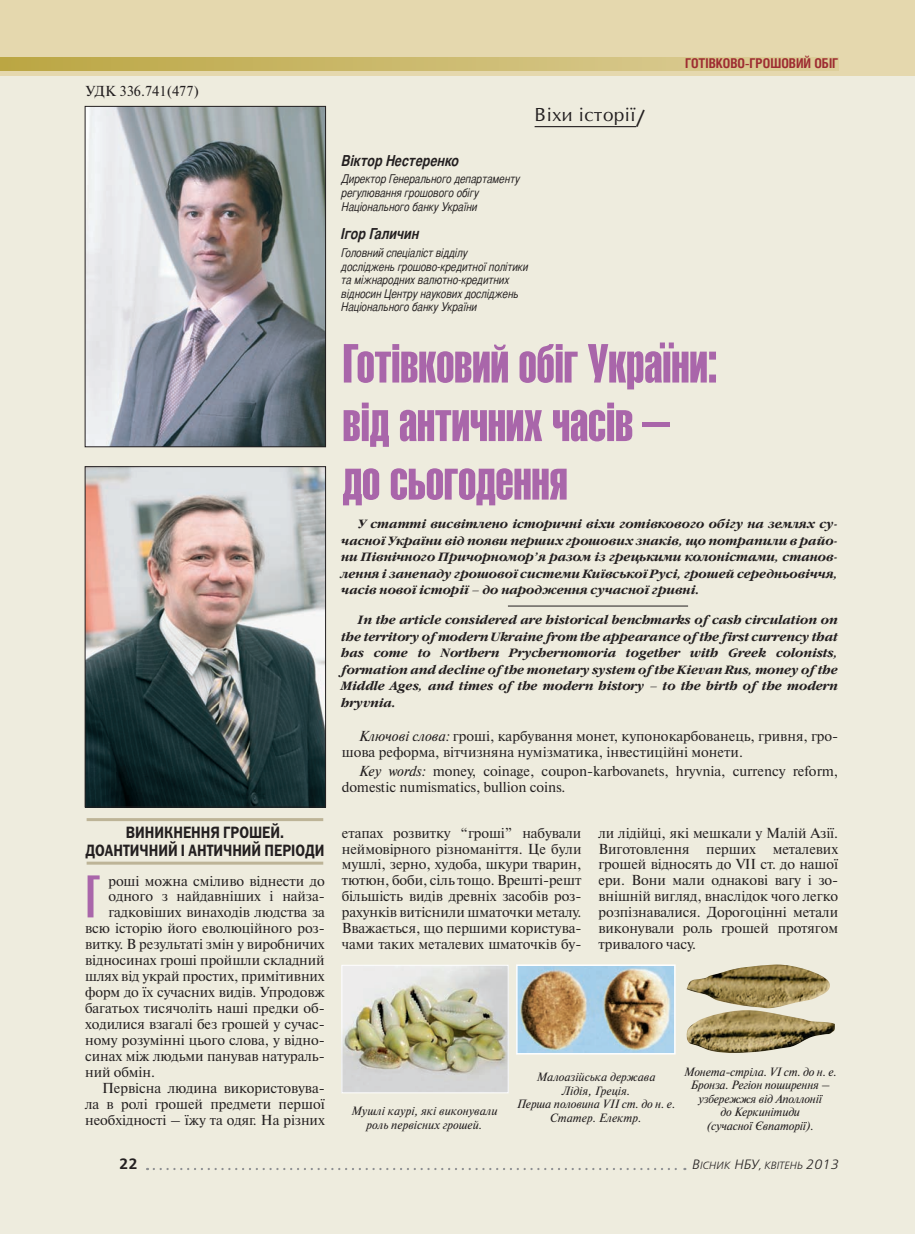
<style>
.page{position:relative;width:915px;height:1234px;background:#fff}
.page>*{position:absolute;margin:0;border:0;box-sizing:border-box;transform-origin:0 0}
.Aбзац_с_БУК_ч_б__N{font:60px "Compact C";color:#a966aa}
.Заголовок{font:54px/58.5px "Helios Extra Compressed";letter-spacing:-.005em;color:#a966aa}
.t1{font:18px "Opium New";letter-spacing:.025em;color:#231f20}
.ПОДЗАГОЛОВОК{font:16.5px/18px "Franklin Gothic Demi C";color:#231f20;text-align:center;scale:.85 1}
.Avtor{font:italic 700 15px "Bastion";color:#231f20}
.t2{font:15px "Free Set Demi Bold C";color:#231f20}
.Текст__N{font:14.4px/15.9px "Newton C";color:#231f20;text-align:justify}
.Aбзац_с_БУК_ч_б__N-2{font:14.4px "Newton C";letter-spacing:-.005em;color:#231f20}
.M_UDK{font:14.4px "Newton C";color:#231f20}
.РАЗДЕЛ{font:700 13.5px "Helios Cond";color:#9e2d32}
.Врез{font:italic 700 12px/16.5px "Garamond C";letter-spacing:.005em;color:#231f20;text-align:justify}
.Avtor_rekvizit{font:italic 12px/13.5px "Bastion";color:#231f20}
.Фото{font:italic 12px/13.5px "Newton C";letter-spacing:-.01em;color:#231f20;text-align:center}
.t3{font:italic 10.5px "Free Set Light C";color:#231f20}
.s1{font-family:"Futura Futuris C"}
.s2{font-style:italic}
.s3{font-size:13.5px}
</style>
<div class="page">
<div style="left:0;top:0;width:914px;height:77px;background:#e5d8ae"></div>
<svg style="left:0;top:57px;width:838px;height:14px"></svg>
<hr style="left:914px;top:0;width:1px;height:77px;background:#e5d8ae">
<div style="left:0;top:77px;width:914px;height:1156px;background:#eeecde"></div>
<img style="left:87px;top:108px;width:236px;height:337px">
<div style="left:85px;top:106px;width:240px;height:341px;border:1px solid #231f20"></div>
<img style="left:87px;top:468px;width:236px;height:337px">
<div style="left:85px;top:466px;width:240px;height:341px;border:1px solid #231f20"></div>
<svg style="left:154px;top:1168px;width:531px;height:1px"></svg>
<hr style="left:87px;top:818px;width:236px;height:3px;background:#bdb497">
<hr style="left:87px;top:861px;width:236px;height:3px;background:#bdb497">
<hr style="left:507px;top:605px;width:180px;height:1px;background:#231f20">
<hr style="left:534px;top:126px;width:102px;height:1px;background:#231f20">
<img style="left:343px;top:966px;width:163px;height:124px">
<div style="left:341px;top:964px;width:167px;height:128px;border:1px solid #fff"></div>
<img style="left:686px;top:964px;width:144px;height:44px">
<img style="left:686px;top:1010px;width:148px;height:43px">
<img style="left:519px;top:967px;width:153px;height:84px">
<div style="left:516px;top:964px;width:159px;height:90px;border:2px solid #fff"></div>
<hr style="left:914px;top:77px;width:1px;height:1156px;background:#eeecde">
<p class="M_UDK" style="left:86px;top:83px;width:115px">УДК 336.741(477)</p>
<p class="ПОДЗАГОЛОВОК" style="left:85px;top:822px;width:282px">ВИНИКНЕННЯ ГРОШЕЙ.<br>ДОАНТИЧНИЙ І АНТИЧНИЙ ПЕРІОДИ</p>
<p class="Aбзац_с_БУК_ч_б__N" style="left:85px;top:866px;width:17px">Г</p>
<p class="Aбзац_с_БУК_ч_б__N-2" style="left:108px;top:872px;width:218px">роші можна сміливо віднести до</p>
<p class="Aбзац_с_БУК_ч_б__N-2" style="left:108px;top:888px;width:218px">одного з найдавніших і найза-</p>
<p class="Aбзац_с_БУК_ч_б__N-2" style="left:108px;top:904px;width:218px">гадковіших винаходів людства за</p>
<p class="Aбзац_с_БУК_ч_б__N-2" style="left:85px;top:920px;width:241px">всю історію його еволюційного роз-</p>
<p class="Aбзац_с_БУК_ч_б__N-2" style="left:85px;top:936px;width:241px">витку. В результаті змін у виробничих</p>
<p class="Aбзац_с_БУК_ч_б__N-2" style="left:85px;top:952px;width:241px">відносинах гроші пройшли складний</p>
<p class="Aбзац_с_БУК_ч_б__N-2" style="left:85px;top:968px;width:241px">шлях від украй простих, примітивних</p>
<p class="Aбзац_с_БУК_ч_б__N-2" style="left:85px;top:984px;width:241px">форм до їх сучасних видів. Упродовж</p>
<p class="Aбзац_с_БУК_ч_б__N-2" style="left:85px;top:1000px;width:241px">багатьох тисячоліть наші предки об-</p>
<p class="Aбзац_с_БУК_ч_б__N-2" style="left:85px;top:1016px;width:241px">ходилися взагалі без грошей у сучас-</p>
<p class="Aбзац_с_БУК_ч_б__N-2" style="left:85px;top:1031px;width:241px">ному розумінні цього слова, у відно-</p>
<p class="Aбзац_с_БУК_ч_б__N-2" style="left:85px;top:1047px;width:241px">синах між людьми панував натураль-</p>
<p class="Aбзац_с_БУК_ч_б__N-2" style="left:85px;top:1063px;width:71px">ний обмін.</p>
<p class="Текст__N" style="left:85px;top:1079px;width:241px;text-indent:17px">Первісна людина використовува&shy;ла в ролі грошей предмети першої необхідності – їжу та одяг. На різних</p>
<p class="Avtor" style="left:342px;top:151px;width:119px">Віктор Нестеренко</p>
<p class="Avtor_rekvizit" style="left:342px;top:172px;width:180px">Директор Генерального департаменту регулювання грошового обігу<br>Національного банку України</p>
<p class="t1" style="left:534px;top:103px;width:113px">Віхи історії<span class="s1">/</span></p>
<p class="Avtor" style="left:341px;top:225px;width:79px">Ігор Галичин</p>
<p class="Avtor_rekvizit" style="left:341px;top:246px;width:188px">Головний спеціаліст відділу<br>досліджень грошово-кредитної політики та міжнародних валютно-кредитних відносин Центру наукових досліджень Національного банку України</p>
<p class="РАЗДЕЛ" style="left:684px;top:55px;width:155px">ГОТІВКОВО-ГРОШОВИЙ ОБІГ</p>
<p class="Заголовок" style="left:342px;top:333px;width:376px">Готівковий обіг України: від античних часів – до сьогодення</p>
<p class="Врез" style="left:341px;top:516px;width:498px;text-indent:17px">У статті висвітлено історичні віхи готівкового обігу на землях су&shy;часної України від появи перших грошових знаків, що потрапили в райо&shy;ни Північного Причорномор ’я разом із грецькими колоністами, станов&shy;лення і занепаду грошової системи Київської Русі, грошей середньовіччя, часів нової історії – до народження сучасної гривні.</p>
<p class="Врез" style="left:341px;top:612px;width:498px;text-indent:17px">In the article considered are historical benchmarks of cash circulation on the territory of modern Ukraine from the appearance of the first currency that has come to Northern Prychernomoria together with Greek colonists, formation and decline of the monetary system of the Kievan Rus, money of the Middle Ages, and times of the modern history – to the birth of the modern hryvnia.</p>
<p class="Текст__N" style="left:342px;top:728px;width:498px;text-indent:17px"><span class="s2">Ключові слова:</span> гроші, карбування монет, купонокарбованець, гривня, гро&shy;шова реформа, вітчизняна нумізматика, інвестиційні монети.</p>
<p class="Текст__N" style="left:342px;top:762px;width:498px;text-indent:17px"><span class="s2">Key words:</span> money, coinage, coupon-karbovanets, hryvnia, currency reform, domestic numismatics, bullion coins.</p>
<p class="Текст__N" style="left:341px;top:824px;width:241px">етапах розвитку “гроші” набували неймовірного різноманіття. Це були мушлі, зерно, худоба, шкури тварин, тютюн, боби, сіль тощо. Врешті-решт більшість видів древніх засобів роз&shy;рахунків витіснили шматочки металу.<br>Вважається, що першими користува&shy;чами таких металевих шматочків бу-</p>
<p class="Текст__N" style="left:598px;top:824px;width:241px">ли лідійці, які мешкали у Малій Азії.<br>Виготовлення перших металевих грошей відносять до VII ст. до нашої ери. Вони мали однакові вагу і зо&shy;внішній вигляд, внаслідок чого легко розпізнавалися. Дорогоцінні метали виконували роль грошей протягом тривалого часу.</p>
<p class="Фото" style="left:351px;top:1103px;width:148px">Мушлі каурі, які виконували роль первісних грошей.</p>
<p class="Фото" style="left:516px;top:1070px;width:160px">Малоазійська держава<br>Лідія, Греція.<br>Перша половина VII ст. до н. е.<br>Статер. Електр.</p>
<p class="Фото" style="left:683px;top:1064px;width:154px">Монета-стріла. VI ст. до н. е.<br>Бронза. Регіон поширення – узбережжя від Аполлонії<br>до Керкинітиди<br>(сучасної Євпаторії).</p>
<p class="t2" style="left:119px;top:1154px;width:20px">22</p>
<p class="t3" style="left:691px;top:1159px;width:148px"><span class="s3">В</span>ІСНИК <span class="s3">НБУ</span>, КВІТЕНЬ <span class="s3">2013</span></p>
</div>
